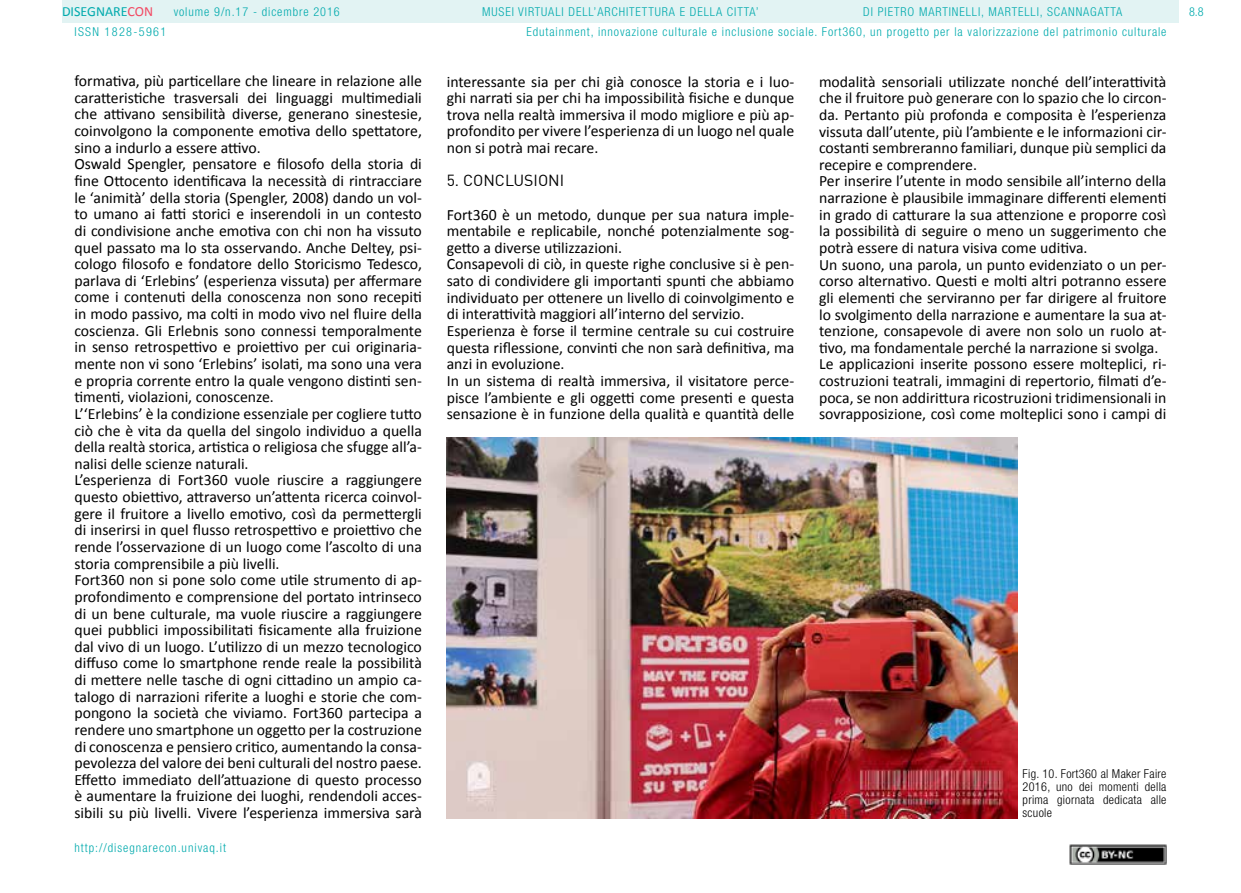
<style>
.page{position:relative;width:1241px;height:893px;background:#fff}
.page>*{position:absolute;margin:0;border:0;box-sizing:border-box;transform-origin:0 0}
.t1{font:15.75px/16.6px "Calibri";color:#000}
.t2{font:15.75px "DIN";color:#000}
.t3{font:14px "Calibri";color:#00aaad}
.t4{font:300 condensed 12.25px/19.4px "Helvetica Neue LT Std";letter-spacing:.075em;color:#00aaad}
.t5{font:300 condensed 12.25px/13.1px "Helvetica Neue LT Std";letter-spacing:.025em;color:#000;text-align:justify}
.t6{font:300 condensed 12.25px "Helvetica Neue LT Std";letter-spacing:.11em;color:#00aaad}
.s1{color:#f24862}
</style>
<div class="page">
<div style="left:62px;top:0;width:1116px;height:23px;background:#e2f3f3"></div>
<img style="left:1069px;top:845px;width:97px;height:19px">
<img style="left:446px;top:438px;width:571px;height:380px">
<p class="t3" style="left:62px;top:3px;width:93px">DISEGNARE<span class="s1">CON</span></p>
<p class="t4" style="left:526px;top:2px;width:641px;text-indent:337px">DI PIETRO MARTINELLI, MARTELLI, SCANNAGATTA<br>Edutainment, innovazione culturale e inclusione sociale. Fort360, un progetto per la valorizzazione del patrimonio culturale</p>
<p class="t4" style="left:174px;top:2px;width:167px">volume 9/n.17 - dicembre 2016</p>
<p class="t4" style="left:482px;top:2px;width:278px">MUSEI VIRTUALI DELL’ARCHITETTURA E DELLA CITTA’</p>
<p class="t4" style="left:1188px;top:2px;width:16px">8.8</p>
<p class="t6" style="left:74px;top:24px;width:93px">ISSN 1828-5961</p>
<p class="t1" style="left:74px;top:72px;width:349px">formativa, più particellare che lineare in relazione alle caratteristiche trasversali dei linguaggi multimediali che attivano sensibilità diverse, generano sinestesie, coinvolgono la componente emotiva dello spettatore, sino a indurlo a essere attivo.<br>Oswald Spengler, pensatore e filosofo della storia di fine Ottocento identificava la necessità di rintracciare le ‘animità’ della storia (Spengler, 2008) dando un vol&shy;to umano ai fatti storici e inserendoli in un contesto di condivisione anche emotiva con chi non ha vissuto quel passato ma lo sta osservando. Anche Deltey, psi&shy;cologo filosofo e fondatore dello Storicismo Tedesco, parlava di ‘Erlebins’ (esperienza vissuta) per affermare come i contenuti della conoscenza non sono recepiti in modo passivo, ma colti in modo vivo nel fluire della coscienza. Gli Erlebnis sono connessi temporalmente in senso retrospettivo e proiettivo per cui originaria&shy;mente non vi sono ‘Erlebins’ isolati, ma sono una vera e propria corrente entro la quale vengono distinti sen&shy;timenti, violazioni, conoscenze.<br>L’‘Erlebins’ è la condizione essenziale per cogliere tutto ciò che è vita da quella del singolo individuo a quella della realtà storica, artistica o religiosa che sfugge all’a&shy;nalisi delle scienze naturali.<br>L’esperienza di Fort360 vuole riuscire a raggiungere questo obiettivo, attraverso un’attenta ricerca coinvol&shy;gere il fruitore a livello emotivo, così da permettergli di inserirsi in quel flusso retrospettivo e proiettivo che rende l’osservazione di un luogo come l’ascolto di una storia comprensibile a più livelli.<br>Fort360 non si pone solo come utile strumento di ap&shy;profondimento e comprensione del portato intrinseco di un bene culturale, ma vuole riuscire a raggiungere quei pubblici impossibilitati fisicamente alla fruizione dal vivo di un luogo. L’utilizzo di un mezzo tecnologico diffuso come lo smartphone rende reale la possibilità di mettere nelle tasche di ogni cittadino un ampio ca&shy;talogo di narrazioni riferite a luoghi e storie che com&shy;pongono la società che viviamo. Fort360 partecipa a rendere uno smartphone un oggetto per la costruzione di conoscenza e pensiero critico, aumentando la consa&shy;pevolezza del valore dei beni culturali del nostro paese.<br>Effetto immediato dell’attuazione di questo processo è aumentare la fruizione dei luoghi, rendendoli acces&shy;sibili su più livelli. Vivere l’esperienza immersiva sarà</p>
<p class="t1" style="left:446px;top:72px;width:349px;text-align:justify">interessante sia per chi già conosce la storia e i luo&shy;ghi narrati sia per chi ha impossibilità fisiche e dunque trova nella realtà immersiva il modo migliore e più ap&shy;profondito per vivere l’esperienza di un luogo nel quale non si potrà mai recare.</p>
<p class="t2" style="left:446px;top:171px;width:119px">5. CONCLUSIONI</p>
<p class="t1" style="left:446px;top:205px;width:349px">Fort360 è un metodo, dunque per sua natura imple&shy;mentabile e replicabile, nonché potenzialmente sog&shy;getto a diverse utilizzazioni.<br>Consapevoli di ciò, in queste righe conclusive si è pen&shy;sato di condividere gli importanti spunti che abbiamo individuato per ottenere un livello di coinvolgimento e di interattività maggiori all’interno del servizio.<br>Esperienza è forse il termine centrale su cui costruire questa riflessione, convinti che non sarà definitiva, ma anzi in evoluzione.<br>In un sistema di realtà immersiva, il visitatore perce&shy;pisce l’ambiente e gli oggetti come presenti e questa sensazione è in funzione della qualità e quantità delle</p>
<p class="t4" style="left:74px;top:838px;width:153px">http://disegnarecon.univaq.it</p>
<p class="t1" style="left:819px;top:72px;width:349px">modalità sensoriali utilizzate nonché dell’interattività che il fruitore può generare con lo spazio che lo circon&shy;da. Pertanto più profonda e composita è l’esperienza vissuta dall’utente, più l’ambiente e le informazioni cir&shy;costanti sembreranno familiari, dunque più semplici da recepire e comprendere.<br>Per inserire l’utente in modo sensibile all’interno della narrazione è plausibile immaginare differenti elementi in grado di catturare la sua attenzione e proporre così la possibilità di seguire o meno un suggerimento che potrà essere di natura visiva come uditiva.<br>Un suono, una parola, un punto evidenziato o un per&shy;corso alternativo. Questi e molti altri potranno essere gli elementi che serviranno per far dirigere al fruitore lo svolgimento della narrazione e aumentare la sua at&shy;tenzione, consapevole di avere non solo un ruolo at&shy;tivo, ma fondamentale perché la narrazione si svolga.<br>Le applicazioni inserite possono essere molteplici, ri&shy;costruzioni teatrali, immagini di repertorio, filmati d’e&shy;poca, se non addirittura ricostruzioni tridimensionali in sovrapposizione, così come molteplici sono i campi di</p>
<p class="t5" style="left:1022px;top:767px;width:145px">Fig. 10. Fort360 al Maker Faire 2016, uno dei momenti della prima giornata dedicata alle scuole</p>
</div>
